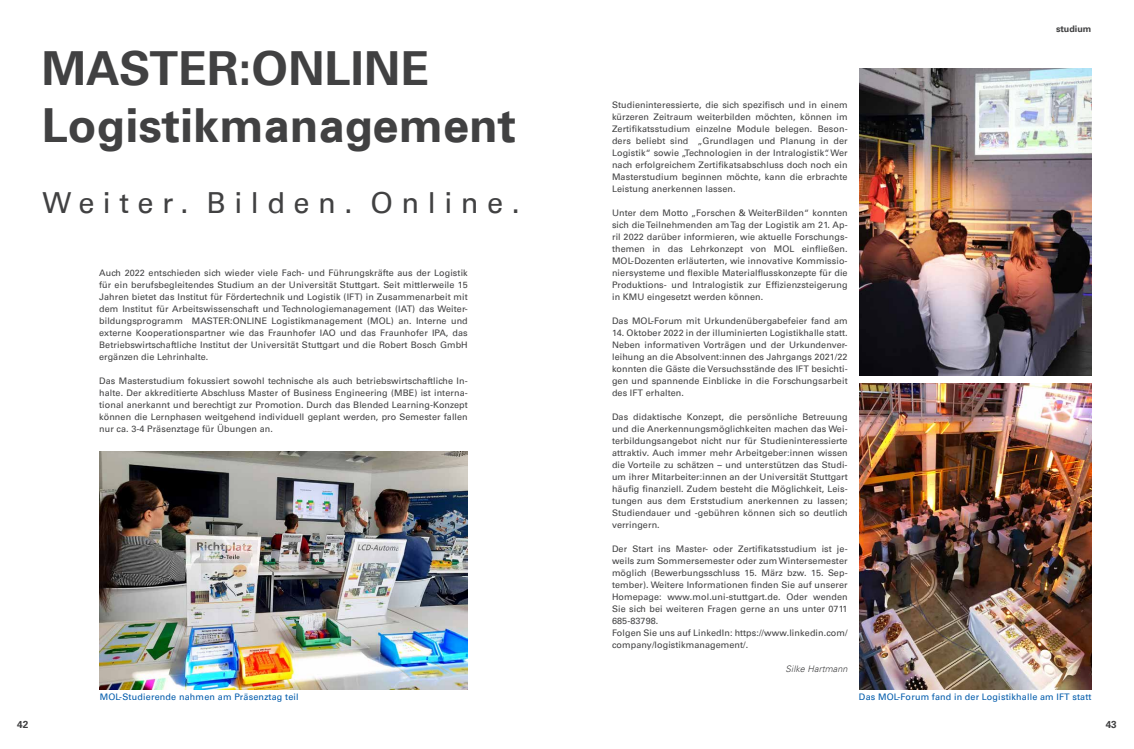
<style>
.page{position:relative;width:1134px;height:749px;background:#fff}
.page>*{position:absolute;margin:0;border:0;box-sizing:border-box;transform-origin:0 0}
.t1{font:47px/56.4px "Universfor Uni S65 Bd";color:#414142}
.t2{font:29px "Universfor Uni S55 Rm";letter-spacing:.29em;color:#414142}
.t3{font:10px "Universfor Uni S65 Bd";color:#414142}
.t4{font:9px/12px "Universfor Uni S55 Rm";letter-spacing:.01em;color:#414142;text-align:justify}
.t5{font:9px "Universfor Uni S55 Rm";letter-spacing:.02em;color:#005bab}
.t6{font:9px "Universfor Uni S45 Lt Obl";letter-spacing:.01em;color:#414142}
.t7{font:9px "Universfor Uni S65 Bd";color:#414142}
</style>
<div class="page">
<img style="left:859px;top:69px;width:232px;height:306px">
<img style="left:859px;top:383px;width:232px;height:306px">
<img style="left:99px;top:451px;width:369px;height:238px">
<p class="t3" style="left:17px;top:717px;width:13px">42</p>
<h1 class="t1" style="left:42px;top:38px;width:476px">MASTER:ONLINE<br>Logistikmanagement</h1>
<h2 class="t2" style="left:43px;top:182px;width:479px">Weiter. Bilden. Online.</h2>
<p class="t4" style="left:99px;top:266px;width:370px">Auch 2022 entschieden sich wieder viele Fach- und Führungskräfte aus der Logistik für ein berufsbegleitendes Studium an der Universität Stuttgart. Seit mittlerweile 15<br>Jahren bietet das Institut für Fördertechnik und Logistik (IFT) in Zusammenarbeit mit dem Institut für Arbeitswissenschaft und Technologiemanagement (IAT) das Weiter&shy;bildungsprogramm MASTER:ONLINE Logistikmanagement (MOL) an. Interne und externe Kooperationspartner wie das Fraunhofer IAO und das Fraunhofer IPA, das Betriebswirtschaftliche Institut der Universität Stuttgart und die Robert Bosch GmbH ergänzen die Lehrinhalte.</p>
<p class="t4" style="left:99px;top:374px;width:370px">Das Masterstudium fokussiert sowohl technische als auch betriebswirtschaftliche In&shy;halte. Der akkreditierte Abschluss Master of Business Engineering (MBE) ist interna&shy;tional anerkannt und berechtigt zur Promotion. Durch das Blended Learning-Konzept können die Lernphasen weitgehend individuell geplant werden, pro Semester fallen nur ca. 3-4 Präsenztage für Ü bungen an.</p>
<p class="t4" style="left:612px;top:98px;width:237px">Studieninteressierte, die sich spezifisch und in einem kürzeren Zeitraum weiterbilden möchten, können im Zertifikatsstudium einzelne Module belegen. Beson&shy;ders beliebt sind „Grundlagen und Planung in der Logistik“ sowie „Technologien in der Intralogistik“. Wer nach erfolgreichem Zertifikatsabschluss doch noch ein Masterstudium beginnen möchte, kann die erbrachte Leistung anerkennen lassen.</p>
<p class="t4" style="left:612px;top:206px;width:237px">Unter dem Motto „Forschen &amp; WeiterBilden“ konnten sich die Teilnehmenden am Tag der Logistik am 21. Ap&shy;ril 2022 darüber informieren, wie aktuelle Forschungs&shy;themen in das Lehrkonzept von MOL einfließen.<br>MOL-Dozenten erläuterten, wie innovative Kommissio&shy;niersysteme und flexible Materialflusskonzepte für die Produktions- und Intralogistik zur Effizienzsteigerung in KMU eingesetzt werden können.</p>
<p class="t4" style="left:612px;top:314px;width:237px">Das MOL-Forum mit Urkundenübergabefeier fand am</p>
<p class="t4" style="left:612px;top:326px;width:237px">14. Oktober 2022 in der illuminierten Logistikhalle statt.<br>Neben informativen Vorträgen und der Urkundenver&shy;leihung an die Absolvent:innen des Jahrgangs 2021/22 konnten die Gäste die Versuchsstände des IFT besichti&shy;gen und spannende Einblicke in die Forschungsarbeit des IFT erhalten.</p>
<p class="t4" style="left:612px;top:410px;width:237px">Das didaktische Konzept, die persönliche Betreuung und die Anerkennungsmöglichkeiten machen das Wei&shy;terbildungsangebot nicht nur für Studieninteressierte attraktiv. Auch immer mehr Arbeitgeber:innen wissen die Vorteile zu schätzen – und unterstützen das Studi&shy;um ihrer Mitarbeiter:innen an der Universität Stuttgart häufig finanziell. Zudem besteht die Möglichkeit, Leis&shy;tungen aus dem Erststudium anerkennen zu lassen; Studiendauer und -gebühren können sich so deutlich verringern.</p>
<p class="t4" style="left:612px;top:542px;width:237px;text-align:left">Der Start ins Master- oder Zertifikatsstudium ist je&shy;weils zum Sommersemester oder zum Wintersemester möglich (Bewerbungsschluss 15. März bzw. 15. Sep&shy;tember). Weitere Informationen finden Sie auf unserer Homepage: www.mol.uni-stuttgart.de. Oder wenden Sie sich bei weiteren Fragen gerne an uns unter 0711<br>685-83798.<br>Folgen Sie uns auf LinkedIn: https://www.linkedin.com/ company/logistikmanagement/.</p>
<p class="t6" style="left:786px;top:663px;width:63px">Silke Hartmann</p>
<p class="t7" style="left:1056px;top:23px;width:37px">studium</p>
<p class="t5" style="left:100px;top:690px;width:200px">MOL-Studierende nahmen am Präsenztag teil</p>
<p class="t5" style="left:859px;top:690px;width:234px">Das MOL-Forum fand in der Logistikhalle am IFT statt</p>
<p class="t3" style="left:1106px;top:717px;width:13px">43</p>
</div>
